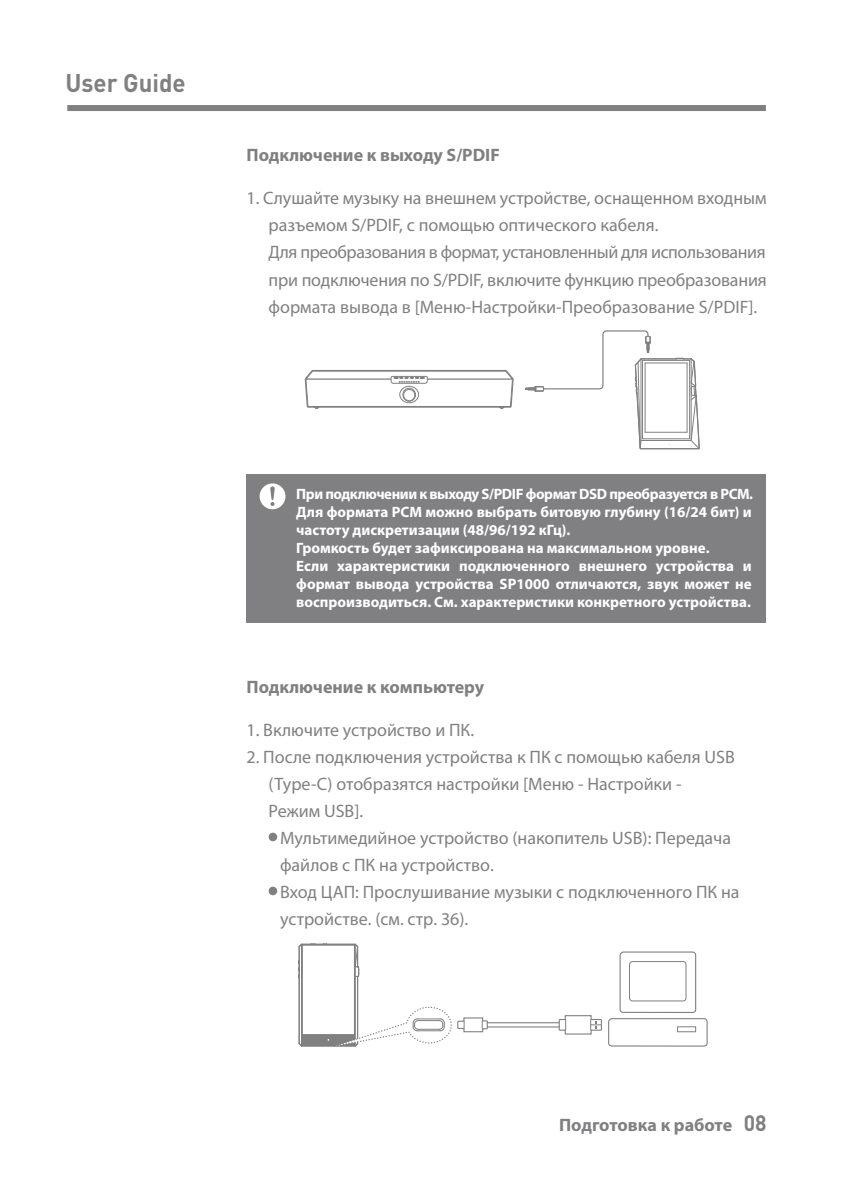
<style>
.page{position:relative;width:851px;height:1191px;background:#fff}
.page>*{position:absolute;margin:0;border:0;box-sizing:border-box;transform-origin:0 0}
.t1{font:700 25.2px "DINOT";color:#808083;scale:.95 1}
.t2{font:18px/27px "Myriad Pro";color:#808083}
.t3{font:700 18px "Myriad Pro";color:#808083}
.t4{font:700 15px/18px "Myriad Pro";color:#fff}
.s1{font-family:"DINOT";font-size:22.2px}
</style>
<div class="page">
<div style="left:67px;top:105px;width:698px;height:6px;background:#808083"></div>
<hr style="left:487px;top:1022px;width:72px;height:1px;background:#808083">
<hr style="left:487px;top:1026px;width:72px;height:1px;background:#808083">
<div style="left:268px;top:832px;width:9px;height:9px;background:#808083;border-radius:50%"></div>
<div style="left:268px;top:886px;width:9px;height:9px;background:#808083;border-radius:50%"></div>
<svg style="left:558px;top:951px;width:150px;height:96px"></svg>
<svg style="left:298px;top:943px;width:190px;height:104px"></svg>
<hr style="left:641px;top:440px;width:50px;height:1px;background:#808083">
<hr style="left:642px;top:438px;width:47px;height:1px;background:#808083">
<hr style="left:645px;top:432px;width:42px;height:1px;background:#808083">
<hr style="left:645px;top:362px;width:42px;height:1px;background:#808083">
<hr style="left:642px;top:360px;width:47px;height:1px;background:#808083">
<hr style="left:641px;top:448px;width:57px;height:1px;background:#808083">
<hr style="left:641px;top:358px;width:35px;height:1px;background:#808083">
<svg style="left:675px;top:357px;width:25px;height:93px"></svg>
<svg style="left:525px;top:330px;width:126px;height:120px"></svg>
<svg style="left:304px;top:370px;width:210px;height:39px"></svg>
<div style="left:246px;top:474px;width:519px;height:148px;background:#808083"></div>
<svg style="left:259px;top:483px;width:26px;height:26px"></svg>
<p class="t1" style="left:65px;top:66px;width:128px">User Guide</p>
<p class="t3" style="left:246px;top:144px;width:255px">Подключение к выходу S/PDIF</p>
<p class="t2" style="left:268px;top:185px;width:499px;text-indent:-22px">1. Слушайте музыку на внешнем устройстве, оснащенном входным разъемом S/PDIF, с помощью оптического кабеля.<br>Для преобразования в формат, установленный для использования при подключения по S/PDIF, включите функцию преобразования формата вывода в [Меню-Настройки-Преобразование S/PDIF].</p>
<p class="t4" style="left:296px;top:485px;width:458px">При подключении к выходу S/PDIF формат DSD преобразуется в PCM.<br>Для формата PCM можно выбрать битовую глубину (16/24 бит) и частоту дискретизации (48/96/192 кГц).<br>Громкость будет зафиксирована на максимальном уровне.<br>Если характеристики подключенного внешнего устройства и формат вывода устройства SP1000 отличаются, звук может не воспроизводиться. См. характеристики конкретного устройства.</p>
<p class="t3" style="left:246px;top:675px;width:239px">Подключение к компьютеру</p>
<p class="t2" style="left:246px;top:716px;width:229px">1. Включите устройство и ПК.</p>
<p class="t2" style="left:246px;top:743px;width:490px">2. После подключения устройства к ПК с помощью кабеля USB</p>
<p class="t2" style="left:268px;top:770px;width:414px">(Type-C) отобразятся настройки [Меню - Настройки -</p>
<p class="t2" style="left:268px;top:797px;width:96px">Режим USB].</p>
<p class="t2" style="left:280px;top:824px;width:452px">Мультимедийное устройство (накопитель USB): Передача</p>
<p class="t2" style="left:280px;top:851px;width:215px">файлов с ПК на устройство.</p>
<p class="t2" style="left:280px;top:878px;width:461px">Вход ЦАП: Прослушивание музыки с подключенного ПК на</p>
<p class="t2" style="left:280px;top:905px;width:190px">устройстве. (см. стр. 36).</p>
<p class="t3" style="left:559px;top:1113px;width:209px">Подготовка к работе <span class="s1">08</span></p>
</div>
